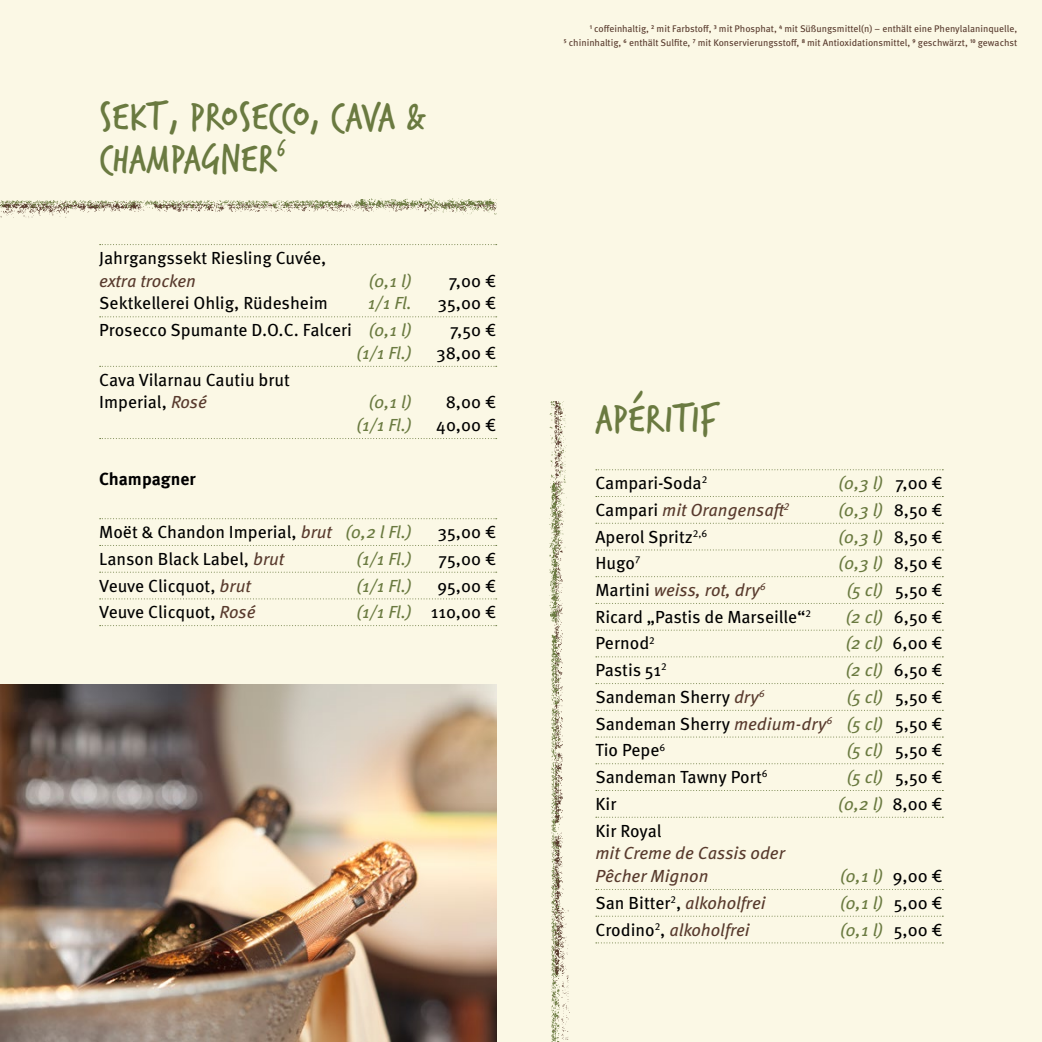
<style>
.page{position:relative;width:1042px;height:1042px;background:#fbf8e5}
.page>*{position:absolute;margin:0;border:0;box-sizing:border-box;transform-origin:0 0}
.t1{font:42px/42px "Verveine";color:#6a7a40}
.t2{font:17.5px/26.8px "Meta Pro";color:#000;text-align:justify}
.t3{font:italic 17.5px "Meta Pro";color:#6a7a40}
.t4{font:italic 17.5px/22.8px "Meta Pro";letter-spacing:-.005em;color:#583a2d}
.t5{font:700 17.5px "Meta Pro";color:#000}
.t6{font:9.62px/14px "Meta Pro";color:#583a2d;text-align:right}
.s1{font-style:italic;color:#6a7a40}
.s2{font-style:italic;color:#583a2d}
.s3{font-style:normal;color:#000}
</style>
<div class="page">
<svg style="left:596px;top:469px;width:347px;height:1px"></svg>
<svg style="left:596px;top:496px;width:347px;height:1px"></svg>
<svg style="left:596px;top:523px;width:347px;height:1px"></svg>
<svg style="left:596px;top:549px;width:347px;height:1px"></svg>
<svg style="left:596px;top:576px;width:347px;height:1px"></svg>
<svg style="left:596px;top:603px;width:347px;height:1px"></svg>
<svg style="left:596px;top:630px;width:347px;height:1px"></svg>
<svg style="left:596px;top:656px;width:347px;height:1px"></svg>
<svg style="left:596px;top:683px;width:347px;height:1px"></svg>
<svg style="left:596px;top:710px;width:347px;height:1px"></svg>
<svg style="left:596px;top:736px;width:347px;height:1px"></svg>
<svg style="left:596px;top:763px;width:347px;height:1px"></svg>
<svg style="left:596px;top:790px;width:347px;height:1px"></svg>
<svg style="left:596px;top:817px;width:347px;height:1px"></svg>
<svg style="left:596px;top:889px;width:347px;height:1px"></svg>
<svg style="left:596px;top:916px;width:347px;height:1px"></svg>
<svg style="left:596px;top:942px;width:347px;height:1px"></svg>
<svg style="left:100px;top:244px;width:397px;height:1px"></svg>
<svg style="left:100px;top:316px;width:397px;height:1px"></svg>
<svg style="left:100px;top:366px;width:397px;height:1px"></svg>
<svg style="left:100px;top:438px;width:397px;height:1px"></svg>
<svg style="left:100px;top:518px;width:397px;height:1px"></svg>
<svg style="left:100px;top:545px;width:397px;height:1px"></svg>
<svg style="left:100px;top:572px;width:397px;height:1px"></svg>
<svg style="left:100px;top:598px;width:397px;height:1px"></svg>
<svg style="left:100px;top:625px;width:397px;height:1px"></svg>
<img style="left:549px;top:401px;width:21px;height:641px">
<img style="left:0;top:198px;width:496px;height:20px">
<img style="left:0;top:685px;width:496px;height:357px">
<h1 class="t1" style="left:99px;top:95px;width:328px">SEKT, PROSECCO, CAVA &amp;<br>CHAMPAGNER<sup>6</sup></h1>
<p class="t2" style="left:99px;top:243px;width:229px">Jahrgangssekt Riesling Cuvée,</p>
<p class="t4" style="left:99px;top:268px;width:98px">extra trocken</p>
<p class="t3" style="left:368px;top:267px;width:45px">(0,1 l)</p>
<p class="t2" style="left:449px;top:266px;width:49px">7,00 €</p>
<p class="t2" style="left:99px;top:289px;width:230px">Sektkellerei Ohlig, Rüdesheim</p>
<p class="t3" style="left:368px;top:290px;width:46px">1/1 Fl.</p>
<p class="t2" style="left:438px;top:289px;width:60px">35,00 €</p>
<p class="t2" style="left:99px;top:315px;width:314px">Prosecco Spumante D.O.C. Falceri <span class="s1">(0,1 l)</span></p>
<p class="t2" style="left:450px;top:315px;width:48px">7,50 €</p>
<p class="t3" style="left:356px;top:339px;width:57px">(1/1 Fl.)</p>
<p class="t2" style="left:436px;top:338px;width:61px">38,00 €</p>
<p class="t2" style="left:99px;top:367px;width:192px;line-height:22.8px">Cava Vilarnau Cautiu brut<br>Imperial, <span class="s2">Rosé</span></p>
<p class="t3" style="left:368px;top:389px;width:45px">(0,1 l)</p>
<p class="t2" style="left:446px;top:388px;width:52px">8,00 €</p>
<p class="t3" style="left:356px;top:412px;width:57px">(1/1 Fl.)</p>
<p class="t2" style="left:436px;top:410px;width:61px">40,00 €</p>
<p class="t5" style="left:99px;top:465px;width:98px">Champagner</p>
<p class="t2" style="left:99px;top:517px;width:314px">Moët &amp; Chandon Imperial, <span class="s2">brut</span> <span class="s1">(0,2 l Fl.)</span></p>
<p class="t2" style="left:438px;top:517px;width:60px">35,00 €</p>
<p class="t2" style="left:99px;top:544px;width:186px">Lanson Black Label, <span class="s2">brut</span></p>
<p class="t3" style="left:356px;top:545px;width:57px">(1/1 Fl.)</p>
<p class="t2" style="left:439px;top:544px;width:59px">75,00 €</p>
<p class="t2" style="left:99px;top:571px;width:153px">Veuve Clicquot, <span class="s2">brut</span></p>
<p class="t3" style="left:356px;top:572px;width:57px">(1/1 Fl.)</p>
<p class="t2" style="left:437px;top:571px;width:60px">95,00 €</p>
<p class="t2" style="left:99px;top:598px;width:158px">Veuve Clicquot, <span class="s2">Rosé</span></p>
<p class="t3" style="left:356px;top:599px;width:141px">(1/1 Fl.) <span class="s3">110,00 €</span></p>
<p class="t6" style="left:564px;top:21px;width:455px"><sup>1</sup> coffeinhaltig, <sup>2</sup> mit Farbstoff, <sup>3</sup> mit Phosphat, <sup>4</sup> mit Süßungsmittel(n) – enthält eine Phenylalaninquelle,<br><sup>5</sup> chininhaltig, <sup>6</sup> enthält Sulfite, <sup>7</sup> mit Konservierungsstoff, <sup>8</sup> mit Antioxidationsmittel, <sup>9</sup> geschwärzt, <sup>10</sup> gewachst</p>
<h1 class="t1" style="left:595px;top:397px;width:123px">APÉRITIF</h1>
<p class="t2" style="left:595px;top:468px;width:113px">Campari-Soda<sup>2</sup></p>
<p class="t3" style="left:838px;top:470px;width:106px">(0,3 l) <span class="s3">7,00 €</span></p>
<p class="t4" style="left:595px;top:497px;width:195px"><span class="s3">Campari</span> mit Orangensaft<sup>2</sup></p>
<p class="t3" style="left:838px;top:496px;width:106px">(0,3 l) <span class="s3">8,50 €</span></p>
<p class="t2" style="left:595px;top:522px;width:113px">Aperol Spritz<sup>2,6</sup></p>
<p class="t3" style="left:838px;top:523px;width:106px">(0,3 l) <span class="s3">8,50 €</span></p>
<p class="t2" style="left:595px;top:549px;width:46px">Hugo<sup>7</sup></p>
<p class="t3" style="left:838px;top:550px;width:106px">(0,3 l) <span class="s3">8,50 €</span></p>
<p class="t4" style="left:595px;top:577px;width:172px"><span class="s3">Martini</span> weiss, rot, dry<sup>6</sup></p>
<p class="t3" style="left:846px;top:576px;width:98px">(5 cl) <span class="s3">5,50 €</span></p>
<p class="t2" style="left:595px;top:602px;width:217px">Ricard „Pastis de Marseille“<sup>2</sup></p>
<p class="t3" style="left:845px;top:603px;width:99px">(2 cl) <span class="s3">6,50 €</span></p>
<p class="t2" style="left:595px;top:629px;width:61px">Pernod<sup>2</sup></p>
<p class="t3" style="left:845px;top:630px;width:99px">(2 cl) <span class="s3">6,00 €</span></p>
<p class="t2" style="left:595px;top:655px;width:73px">Pastis 51<sup>2</sup></p>
<p class="t3" style="left:845px;top:657px;width:99px">(2 cl) <span class="s3">6,50 €</span></p>
<p class="t2" style="left:595px;top:682px;width:171px">Sandeman Sherry <span class="s2">dry</span><sup>6</sup></p>
<p class="t2" style="left:595px;top:682px;width:349px;text-indent:251px"><span class="s1">(5 cl)</span> 5,50 € Sandeman Sherry <span class="s2">medium-dry</span><sup>6</sup> <span class="s1">(5 cl)</span> 5,50 € Tio Pepe<sup>6</sup></p>
<p class="t3" style="left:846px;top:737px;width:98px">(5 cl) <span class="s3">5,50 €</span></p>
<p class="t2" style="left:595px;top:762px;width:174px">Sandeman Tawny Port<sup>6</sup></p>
<p class="t3" style="left:846px;top:763px;width:98px">(5 cl) <span class="s3">5,50 €</span></p>
<p class="t2" style="left:595px;top:789px;width:23px">Kir</p>
<p class="t3" style="left:838px;top:790px;width:106px">(0,2 l) <span class="s3">8,00 €</span></p>
<p class="t2" style="left:595px;top:816px;width:68px">Kir Royal</p>
<p class="t4" style="left:595px;top:841px;width:191px">mit Creme de Cassis oder<br>Pêcher Mignon</p>
<p class="t3" style="left:840px;top:862px;width:104px">(0,1 l) <span class="s3">9,00 €</span></p>
<p class="t4" style="left:595px;top:890px;width:172px"><span class="s3">San Bitter</span><sup>2</sup><span class="s3">,</span> alkoholfrei</p>
<p class="t3" style="left:840px;top:889px;width:104px">(0,1 l) <span class="s3">5,00 €</span></p>
<p class="t4" style="left:595px;top:917px;width:156px"><span class="s3">Crodino</span><sup>2</sup><span class="s3">,</span> alkoholfrei</p>
<p class="t3" style="left:840px;top:916px;width:104px">(0,1 l) <span class="s3">5,00 €</span></p>
</div>
